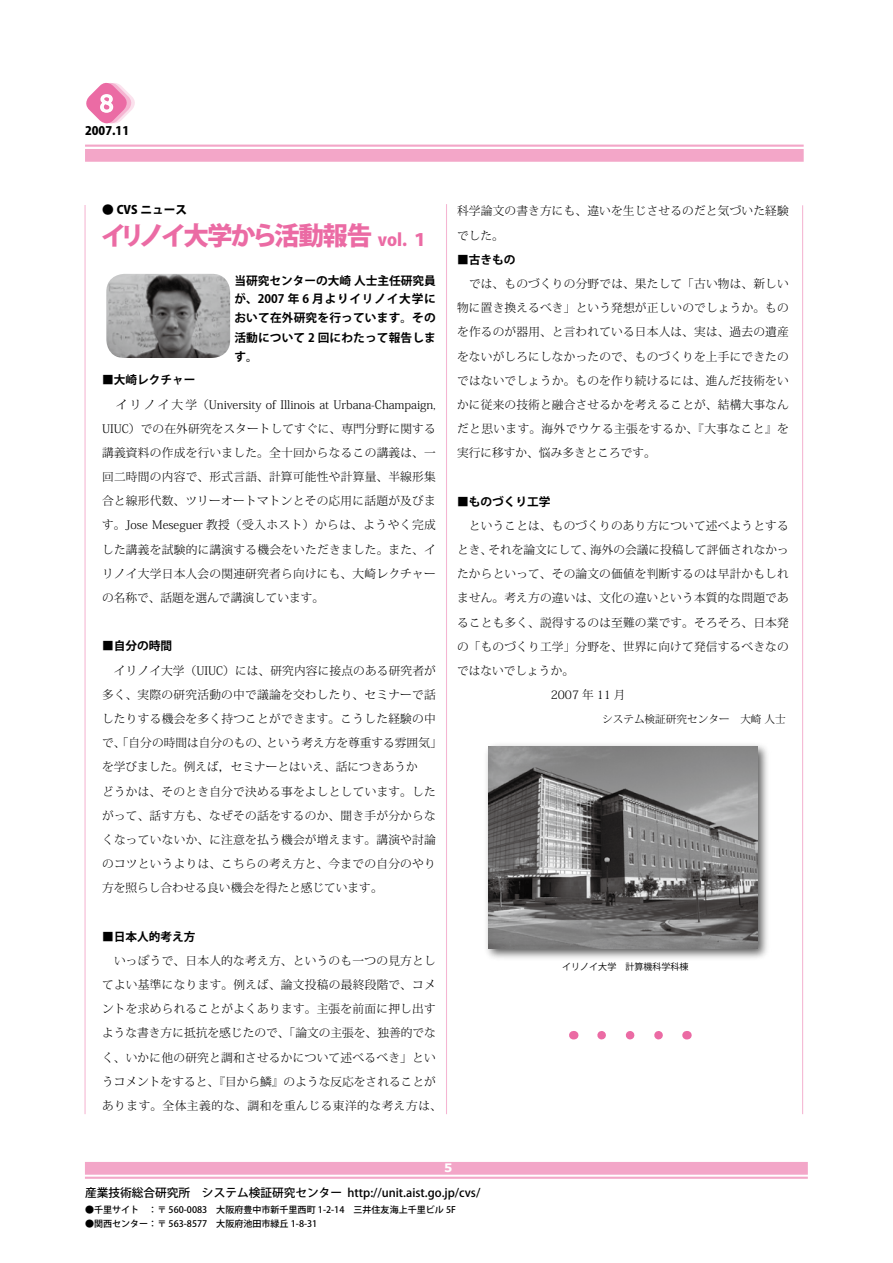
<style>
.page{position:relative;width:893px;height:1263px;background:#fff}
.page>*{position:absolute;margin:0;border:0;box-sizing:border-box;transform-origin:0 0}
.t1{font:800 25.5px "Koz Go Pro";letter-spacing:-.11em;color:#eb6ba4}
.t2{font:22.5px "Verdana";color:#fff}
.t3{font:300 11.7px/24.2px "Koz Min Pro";letter-spacing:.015em;color:#000}
.t4{font:700 11.7px/18.9px "Koz Go Pro";letter-spacing:.01em;color:#000;text-align:justify}
.t5{font:500 11.7px "Koz Go Pro";color:#000}
.t6{font:800 11.7px "Koz Go Pro";color:#000}
.t7{font:700 11.7px "Verdana";color:#fff}
.t8{font:300 10.65px "Koz Min Pro";color:#000}
.t9{font:500 9px "Koz Go Pro";color:#000}
.t10{font:9px "Koz Go Pro";color:#000}
.s1{font-size:16.95px}
.s2{font-weight:800}
.s3{font-weight:400}
.s4{font-family:"Koz Min Pro";font-weight:800}
.s5{font-family:"Koz Min Std"}
</style>
<div class="page">
<div style="left:85px;top:1162px;width:723px;height:13px;background:#f3a6c8"></div>
<hr style="left:85px;top:1177px;width:723px;height:2px;background:#f3a6c8">
<svg style="left:86px;top:83px;width:49px;height:41px"></svg>
<img style="left:106px;top:274px;width:124px;height:84px;border-radius:18px">
<div style="left:483px;top:741px;width:289px;height:222px;background:#000;opacity:.65"></div>
<img style="left:489px;top:747px;width:268px;height:201px">
<hr style="left:446px;top:204px;width:1px;height:910px;background:#f5b5d2">
<hr style="left:85px;top:205px;width:1px;height:909px;background:#f5b5d2">
<hr style="left:802px;top:205px;width:1px;height:909px;background:#f5b5d2">
<div style="left:85px;top:149px;width:719px;height:13px;background:#f3a6c8"></div>
<hr style="left:85px;top:145px;width:719px;height:2px;background:#f3a6c8">
<svg style="left:602px;top:1031px;width:61px;height:8px"></svg>
<h2 class="t2" style="left:99px;top:89px;width:16px">8</h2>
<p class="t6" style="left:85px;top:123px;width:46px">2007.11</p>
<p class="t6" style="left:102px;top:202px;width:87px">● CVS ニュース</p>
<h1 class="t1" style="left:101px;top:219px;width:329px">イリノイ大学から活動報告 <span class="s1">vol. １</span></h1>
<p class="t4" style="left:234px;top:272px;width:203px">当研究センターの大崎 人士主任研究員が、2007 年 6 月よりイリノイ大学において在外研究を行っています。その活動について 2 回にわたって報告します。</p>
<p class="t4" style="left:102px;top:371px;width:95px"><span class="s2">■</span>大崎レクチャー</p>
<p class="t3" style="left:102px;top:392px;width:335px;text-align:justify;text-indent:14px"><span class="s3">イ</span>リノイ大学（University of Illinois at Urbana-Champaign, UIUC）での在外研究をスタートしてすぐに、専門分野に関する講義資料の作成を行いました。全十回からなるこの講義は、一回二時間の内容で、形式言語、計算可能性や計算量、半線形集合と線形代数、ツリーオートマトンとその応用に話題が及びます。Jose Meseguer 教授（受入ホスト）からは、ようやく完成した講義を試験的に講演する機会をいただきました。また、イリノイ大学日本人会の関連研究者ら向けにも、大崎レクチャーの名称で、話題を選んで講演しています。</p>
<p class="t4" style="left:102px;top:637px;width:72px"><span class="s4">■</span>自分の時間</p>
<p class="t3" style="left:102px;top:658px;width:341px">　イリノイ大学（UIUC）には、研究内容に接点のある研究者が多く、実際の研究活動の中で議論を交わしたり、セミナーで話したりする機会を多く持つことができます。こうした経験の中で、「自分の時間は自分のもの、という考え方を尊重する雰囲気」を学びました。例えば，セミナーとはいえ、話につきあうか<br>どうかは、そのとき自分で決める事をよしとしています。したがって、話す方も、なぜその話をするのか、聞き手が分からなくなっていないか、に注意を払う機会が増えます。講演や討論のコツというよりは、こちらの考え方と、今までの自分のやり方を照らし合わせる良い機会を得たと感じています。</p>
<p class="t4" style="left:102px;top:928px;width:95px"><span class="s4">■</span>日本人的考え方</p>
<p class="t3" style="left:102px;top:948px;width:341px">　いっぽうで、日本人的な考え方、というのも一つの見方としてよい基準になります。例えば、論文投稿の最終段階で、コメントを求められることがよくあります。主張を前面に押し出すような書き方に抵抗を感じたので、「論文の主張を、独善的でなく、いかに他の研究と調和させるかについて述べるべき」というコメントをすると、『目から鱗』のような反応をされることがあります。全体主義的な、調和を重んじる東洋的な考え方は、</p>
<p class="t3" style="left:457px;top:199px;width:333px">科学論文の書き方にも、違いを生じさせるのだと気づいた経験でした。</p>
<p class="t4" style="left:457px;top:251px;width:60px"><span class="s5">■</span>古きもの</p>
<p class="t3" style="left:457px;top:271px;width:333px;text-align:justify">　では、ものづくりの分野では、果たして「古い物は、新しい物に置き換えるべき」という発想が正しいのでしょうか。ものを作るのが器用、と言われている日本人は、実は、過去の遺産をないがしろにしなかったので、ものづくりを上手にできたのではないでしょうか。ものを作り続けるには、進んだ技術をいかに従来の技術と融合させるかを考えることが、結構大事なんだと思います。海外でウケる主張をするか、『大事なこと』を実行に移すか、悩み多きところです。</p>
<p class="t4" style="left:457px;top:493px;width:95px">■ものづくり工学</p>
<p class="t3" style="left:457px;top:513px;width:333px">　ということは、ものづくりのあり方について述べようとするとき、それを論文にして、海外の会議に投稿して評価されなかったからといって、その論文の価値を判断するのは早計かもしれません。考え方の違いは、文化の違いという本質的な問題であることも多く、説得するのは至難の業です。そろそろ、日本発の「ものづくり工学」分野を、世界に向けて発信するべきなのではないでしょうか。<br>　　　　　　　　2007 年 11 月</p>
<p class="t8" style="left:602px;top:711px;width:185px">システム検証研究センター　大崎 人士</p>
<p class="t10" style="left:562px;top:961px;width:128px">イリノイ大学　計算機科学科棟</p>
<p class="t7" style="left:444px;top:1161px;width:10px">5</p>
<p class="t5" style="left:85px;top:1185px;width:397px">産業技術総合研究所　システム検証研究センター http://unit.aist.go.jp/cvs/</p>
<p class="t9" style="left:85px;top:1204px;width:372px">●千里サイト　：〒 560-0083　大阪府豊中市新千里西町 1-2-14　三井住友海上千里ビル 5F</p>
<p class="t9" style="left:85px;top:1218px;width:234px">●関西センター：〒 563-8577　大阪府池田市緑丘 1-8-31</p>
</div>
